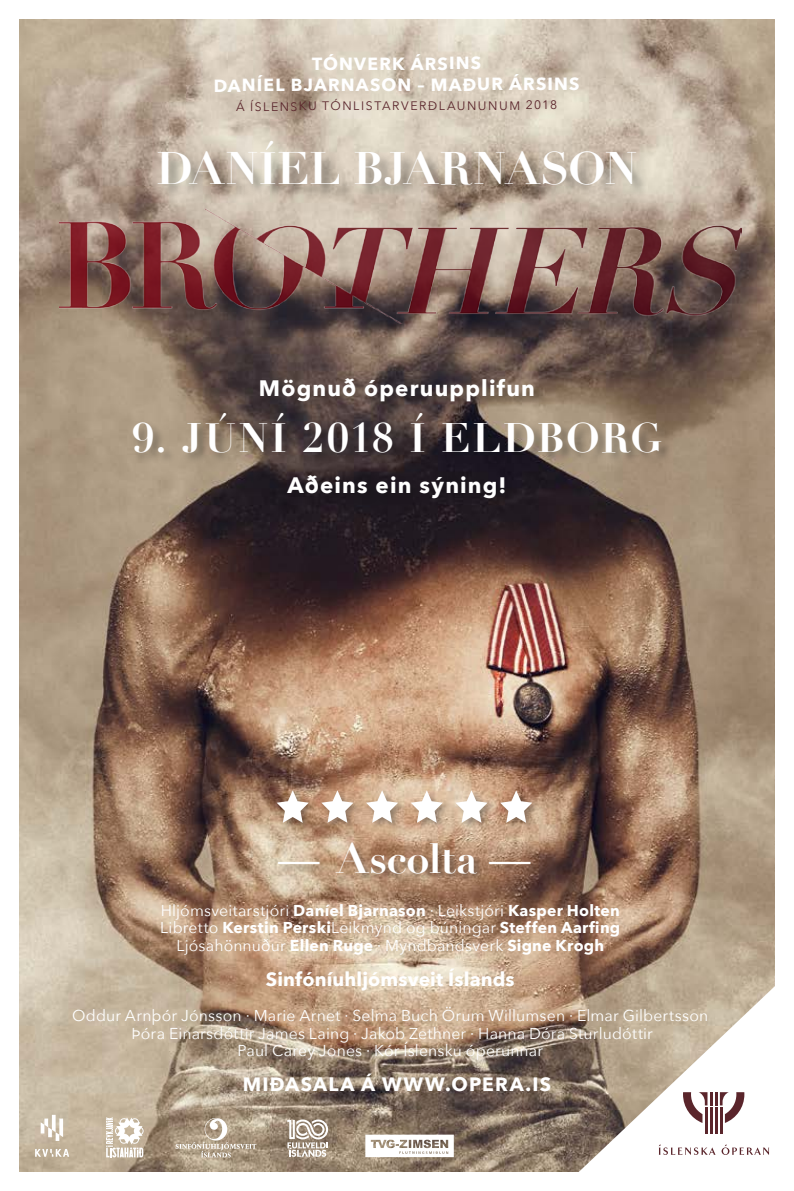
<style>
.page{position:relative;width:794px;height:1191px;background:#fff}
.page>*{position:absolute;margin:0;border:0;box-sizing:border-box;transform-origin:0 0}
.t1{font:700 44.62px "Didot";letter-spacing:-.005em;color:#fff}
.t2{font:700 41.48px "Didot";letter-spacing:-.005em;color:#fff}
.t3{font:700 40.43px "Didot";letter-spacing:.04em;color:#fff}
.t4{font:700 22.22px "Avenir Next";letter-spacing:.05em;color:#fff}
.t5{font:700 19.25px "Avenir Next";letter-spacing:.01em;color:#fff}
.t6{font:700 19.25px "Avenir Next";letter-spacing:.065em;color:#fff}
.t7{font:700 17.5px/21.2px "Avenir Next";letter-spacing:.055em;color:#fff;text-align:center}
.t8{font:15.75px/17.5px "Avenir Next";letter-spacing:.01em;color:#fff;text-align:center}
.t9{font:12.25px "Avenir Next";letter-spacing:.12em;color:#5a252b}
.s1{font-family:"Bauer Bodoni";font-weight:400}
.s2{font-weight:700}
</style>
<div class="page">
<img style="left:20px;top:20px;width:754px;height:1151px">
<svg style="left:574px;top:981px;width:201px;height:191px"></svg>
<hr style="left:715px;top:1107px;width:2px;height:26px;background:#5a252b">
<svg style="left:683px;top:1092px;width:61px;height:31px"></svg>
<hr style="left:720px;top:1107px;width:2px;height:26px;background:#5a252b">
<hr style="left:710px;top:1107px;width:2px;height:26px;background:#5a252b">
<hr style="left:705px;top:1107px;width:2px;height:26px;background:#5a252b">
<svg style="left:658px;top:1144px;width:57px;height:11px"></svg>
<svg style="left:721px;top:1144px;width:48px;height:11px"></svg>
<div style="left:132px;top:377px;width:541px;height:132px;background:#111212;opacity:.35"></div>
<div style="left:275px;top:789px;width:265px;height:94px;background:#111212;opacity:.35"></div>
<svg style="left:277px;top:790px;width:32px;height:33px"></svg>
<svg style="left:321px;top:790px;width:32px;height:33px"></svg>
<svg style="left:366px;top:790px;width:32px;height:33px"></svg>
<svg style="left:411px;top:790px;width:32px;height:33px"></svg>
<svg style="left:455px;top:790px;width:32px;height:33px"></svg>
<svg style="left:500px;top:790px;width:32px;height:33px"></svg>
<div style="left:159px;top:141px;width:491px;height:59px;background:#111212;opacity:.35"></div>
<img style="left:59px;top:209px;width:682px;height:114px">
<svg style="left:176px;top:1117px;width:80px;height:40px;background:#b6a691"></svg>
<svg style="left:106px;top:1117px;width:38px;height:40px"></svg>
<svg style="left:287px;top:1119px;width:41px;height:37px"></svg>
<svg style="left:41px;top:1114px;width:22px;height:27px"></svg>
<svg style="left:35px;top:1149px;width:34px;height:7px"></svg>
<svg style="left:365px;top:1134px;width:89px;height:23px"></svg>
<p class="t7" style="left:214px;top:53px;width:367px">TÓNVERK ÁRSINS<br>DANÍEL BJARNASON – MAÐUR ÁRSINS</p>
<p class="t9" style="left:236px;top:95px;width:323px">Á ÍSLENSKU TÓNLISTARVERÐLAUNUNUM 2018</p>
<h1 class="t1" style="left:156px;top:140px;width:482px">DANÍEL BJARNASON</h1>
<h3 class="t4" style="left:259px;top:369px;width:277px">Mögnuð óperuupplifun</h3>
<h3 class="t3" style="left:132px;top:413px;width:531px">9. JÚNÍ 2018 Í ELDBORG</h3>
<h3 class="t4" style="left:287px;top:465px;width:220px">Aðeins ein sýning!</h3>
<h2 class="t2" style="left:278px;top:832px;width:254px"><span class="s1">—</span> Ascolta <span class="s1">—</span></h2>
<p class="t8" style="left:160px;top:900px;width:461px">Hljómsveitarstjóri <span class="s2">Daníel Bjarnason</span> · Leikstjóri <span class="s2">Kasper Holten<br></span>Libretto <span class="s2">Kerstin Perski</span>Leikmynd og búningar <span class="s2">Steffen Aarfing<br></span>Ljósahönnuður <span class="s2">Ellen Ruge</span> · Myndbandsverk <span class="s2">Signe Krogh</span></p>
<p class="t5" style="left:266px;top:962px;width:250px">Sinfóníuhljómsveit Íslands</p>
<p class="t8" style="left:72px;top:1006px;width:637px">Oddur Arnþór Jónsson · Marie Arnet · Selma Buch Örum Willumsen · Elmar Gilbertsson<br>Þóra Einarsdóttir James Laing · Jakob Zethner · Hanna Dóra Sturludóttir<br>Paul Carey Jones · Kór Íslensku óperunnar</p>
<p class="t6" style="left:243px;top:1067px;width:310px">MIÐASALA Á WWW.OPERA.IS</p>
</div>
